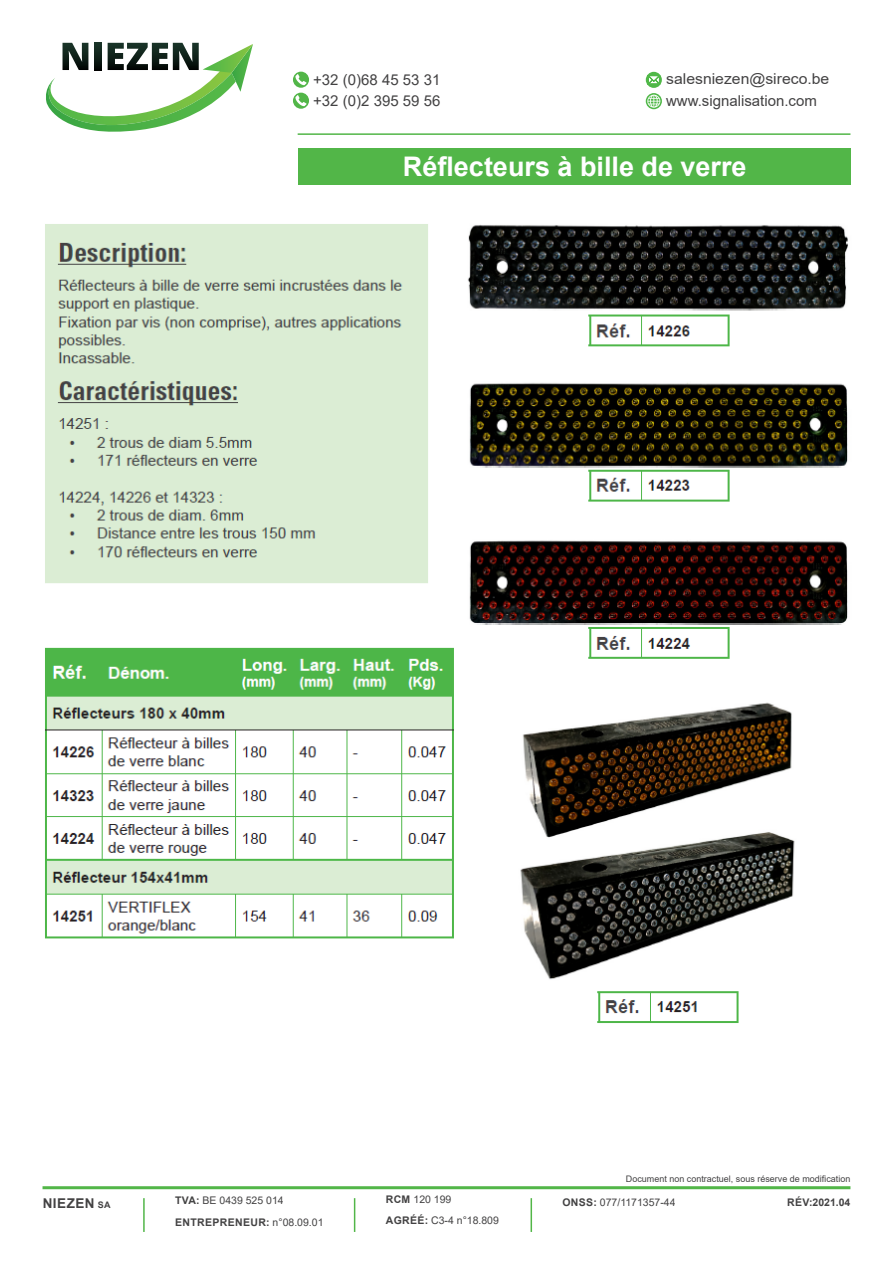
<style>
.page{position:relative;width:893px;height:1263px;background:#fff}
.page>*{position:absolute;margin:0;border:0;box-sizing:border-box;transform-origin:0 0}
.t1{font:700 27px "Arial";color:#fff}
.t2{font:15px/21.3px "Arial";color:#434243;scale:1.05 1}
.t3{font:15px/21px "Arial";color:#434243}
.t4{font:700 13.5px "Arial";letter-spacing:.035em;color:#434243}
.t5{font:10.5px/21.1px "Arial";color:#434243}
.t6{font:700 10.5px "Arial";color:#434243}
.t7{font:9px "Arial";color:#434243}
.s1{font-size:9px}
.s2{font-weight:700}
</style>
<div class="page">
<svg style="left:646px;top:72px;width:16px;height:16px"></svg>
<svg style="left:648px;top:75px;width:12px;height:10px"></svg>
<svg style="left:646px;top:93px;width:16px;height:16px"></svg>
<hr style="left:298px;top:133px;width:552px;height:2px;background:#52b648">
<svg style="left:293px;top:72px;width:16px;height:16px"></svg>
<svg style="left:295px;top:74px;width:12px;height:11px"></svg>
<svg style="left:293px;top:93px;width:16px;height:16px"></svg>
<svg style="left:295px;top:95px;width:12px;height:11px"></svg>
<svg style="left:46px;top:43px;width:207px;height:89px"></svg>
<hr style="left:43px;top:1186px;width:807px;height:3px;background:#52b648">
<hr style="left:143px;top:1198px;width:2px;height:34px;background:#52b648">
<hr style="left:354px;top:1198px;width:1px;height:34px;background:#52b648">
<hr style="left:531px;top:1198px;width:1px;height:34px;background:#52b648">
<div style="left:298px;top:148px;width:553px;height:37px;background:#52b648"></div>
<img style="left:45px;top:224px;width:803px;height:799px">
<h2 class="t3" style="left:313px;top:69px;width:129px">+32 (0)68 45 53 31 +32 (0)2 395 59 56</h2>
<h2 class="t2" style="left:666px;top:68px;width:157px">salesniezen@sireco.be www.signalisation.com</h2>
<h1 class="t1" style="left:403px;top:148px;width:345px">Réflecteurs à bille de verre</h1>
<p class="t7" style="left:626px;top:1173px;width:226px">Document non contractuel, sous réserve de modification</p>
<p class="t4" style="left:43px;top:1194px;width:70px">NIEZEN <span class="s1">SA</span></p>
<p class="t5" style="left:175px;top:1190px;width:150px"><span class="s2">TVA:</span> BE 0439 525 014<br><span class="s2">ENTREPRENEUR:</span> n°08.09.01</p>
<p class="t5" style="left:386px;top:1188px;width:115px"><span class="s2">RCM</span> 120 199<br><span class="s2">AGRÉÉ:</span> C3-4 n°18.809</p>
<p class="t5" style="left:562px;top:1191px;width:115px"><span class="s2">ONSS:</span> 077/1171357-44</p>
<p class="t6" style="left:787px;top:1195px;width:65px">RÉV:2021.04</p>
</div>
